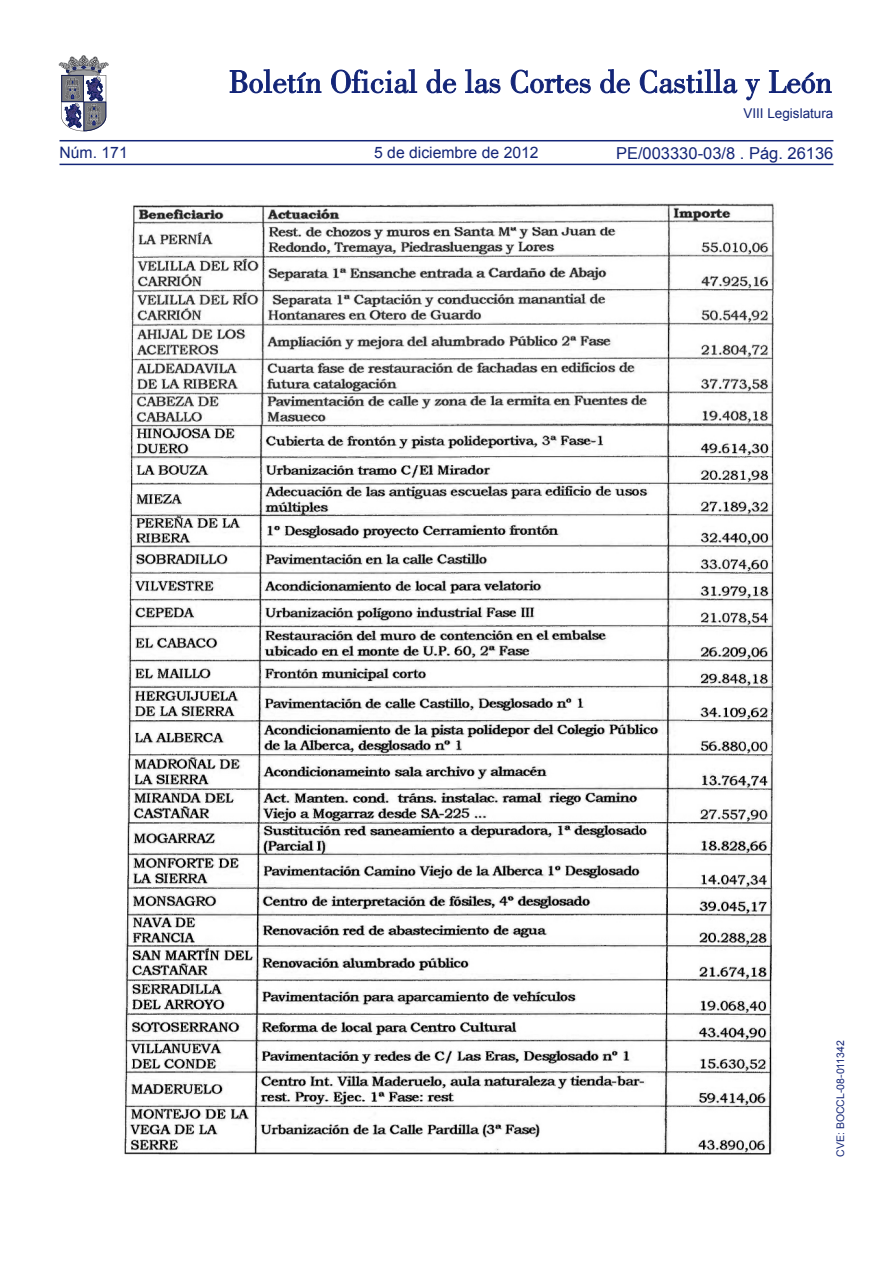
<style>
.page{position:relative;width:893px;height:1263px;background:#fff}
.page>*{position:absolute;margin:0;border:0;box-sizing:border-box;transform-origin:0 0}
.t1{font:16.5px "Arial";color:#132577}
.t2{font:15.75px "Arial";color:#132577}
.t3{font:13.5px "Arial";color:#132577}
.TEXTO_NORMAL{font:10.5px "Arial";color:#132577}
</style>
<div class="page">
<hr style="left:60px;top:164px;width:773px;height:1px;background:#132577">
<hr style="left:60px;top:140px;width:773px;height:1px;background:#132577">
<svg style="left:230px;top:69px;width:91px;height:24px"></svg>
<svg style="left:331px;top:69px;width:86px;height:24px"></svg>
<svg style="left:426px;top:69px;width:30px;height:24px"></svg>
<svg style="left:465px;top:69px;width:35px;height:24px"></svg>
<svg style="left:511px;top:70px;width:80px;height:23px"></svg>
<svg style="left:600px;top:69px;width:30px;height:24px"></svg>
<svg style="left:640px;top:69px;width:97px;height:24px"></svg>
<svg style="left:745px;top:79px;width:15px;height:21px"></svg>
<svg style="left:769px;top:70px;width:62px;height:23px"></svg>
<svg style="left:59px;top:55px;width:49px;height:76px"></svg>
<img style="left:124px;top:203px;width:651px;height:952px">
<p class="t2" style="left:60px;top:142px;width:70px">Núm. 171</p>
<p class="t2" style="left:374px;top:142px;width:166px">5 de diciembre de 2012</p>
<p class="t3" style="left:743px;top:105px;width:92px">VIII Legislatura</p>
<p class="t1" style="left:616px;top:142px;width:219px">PE/003330-03/8 . Pág. 26136</p>
<p class="TEXTO_NORMAL" style="left:834px;top:1157px;width:118px;rotate:-90deg">CVE: BOCCL-08-011342</p>
</div>
